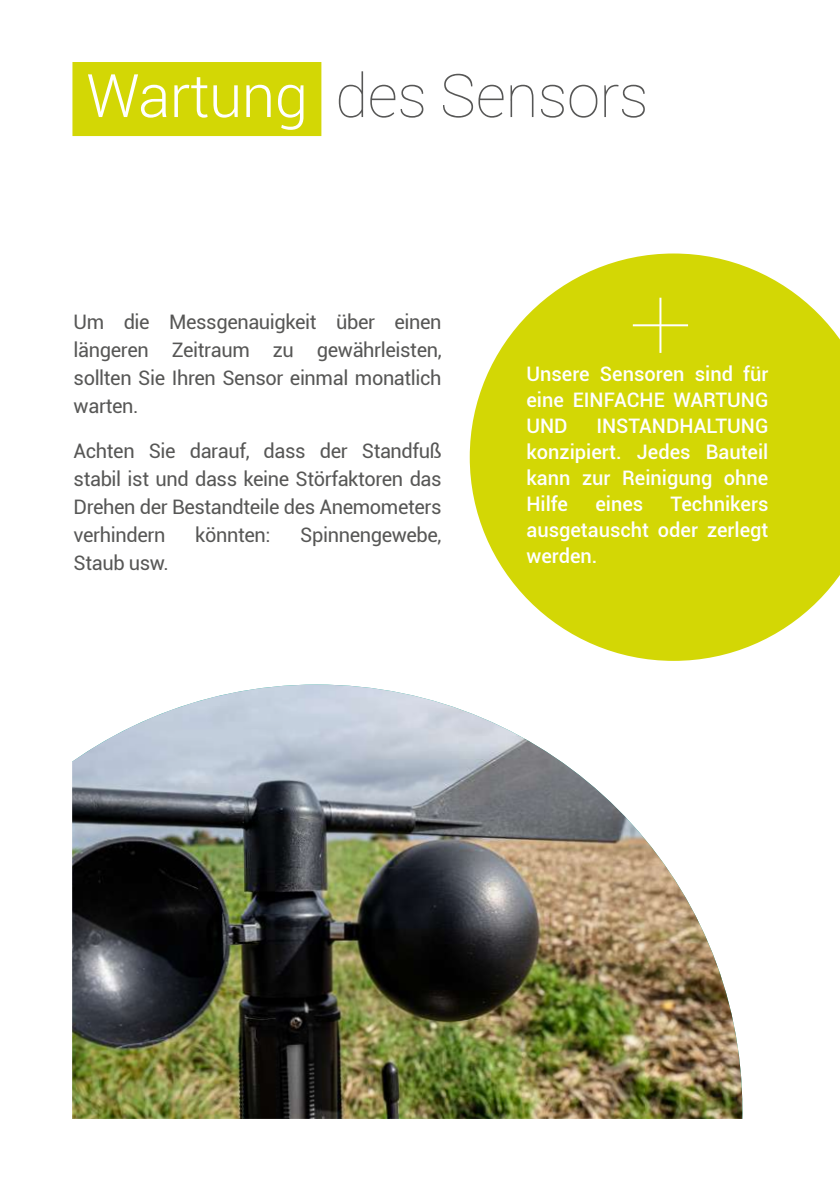
<style>
.page{position:relative;width:840px;height:1191px;background:#fff}
.page>*{position:absolute;margin:0;border:0;box-sizing:border-box;transform-origin:0 0}
.t1{font:100 60px "Roboto";letter-spacing:-.01em;color:#575756}
.t2{font:20px/28px "Roboto";letter-spacing:-.02em;color:#575756;text-align:justify}
.t3{font:500 20px/26px "Roboto";color:#fff;text-align:justify}
.s1{font-weight:300;color:#fff}
</style>
<div class="page">
<img style="left:72px;top:62px;width:671px;height:1057px">
<div style="left:72px;top:62px;width:249px;height:74px;background:#d3d705"></div>
<svg style="left:469px;top:253px;width:370px;height:408px;fill:#d3d705"></svg>
<hr style="left:659px;top:298px;width:2px;height:55px;background:#fff">
<hr style="left:632px;top:324px;width:55px;height:2px;background:#fff">
<h1 class="t1" style="left:86px;top:54px;width:563px"><span class="s1">Wartung</span> des Sensors</h1>
<p class="t2" style="left:74px;top:307px;width:369px">Um die Messgenauigkeit über einen längeren Zeitraum zu gewährleisten, sollten Sie Ihren Sensor einmal monatlich warten.</p>
<p class="t2" style="left:74px;top:436px;width:369px">Achten Sie darauf, dass der Standfuß stabil ist und dass keine Störfaktoren das Drehen der Bestandteile des Anemometers verhindern</p>
<p class="t2" style="left:195px;top:520px;width:77px">könnten:</p>
<p class="t2" style="left:300px;top:520px;width:143px">Spinnengewebe,</p>
<p class="t2" style="left:74px;top:548px;width:97px">Staub usw.</p>
<p class="t3" style="left:526px;top:360px;width:243px">Unsere Sensoren sind für eine EINFACHE WARTUNG UND</p>
<p class="t3" style="left:526px;top:412px;width:243px;text-indent:70px">INSTANDHALTUNG konzipiert. Jedes Bauteil kann zur Reinigung ohne Hilfe</p>
<p class="t3" style="left:526px;top:490px;width:243px;text-indent:144px">Technikers ausgetauscht oder zerlegt werden.</p>
<p class="t3" style="left:595px;top:490px;width:49px">eines</p>
</div>
